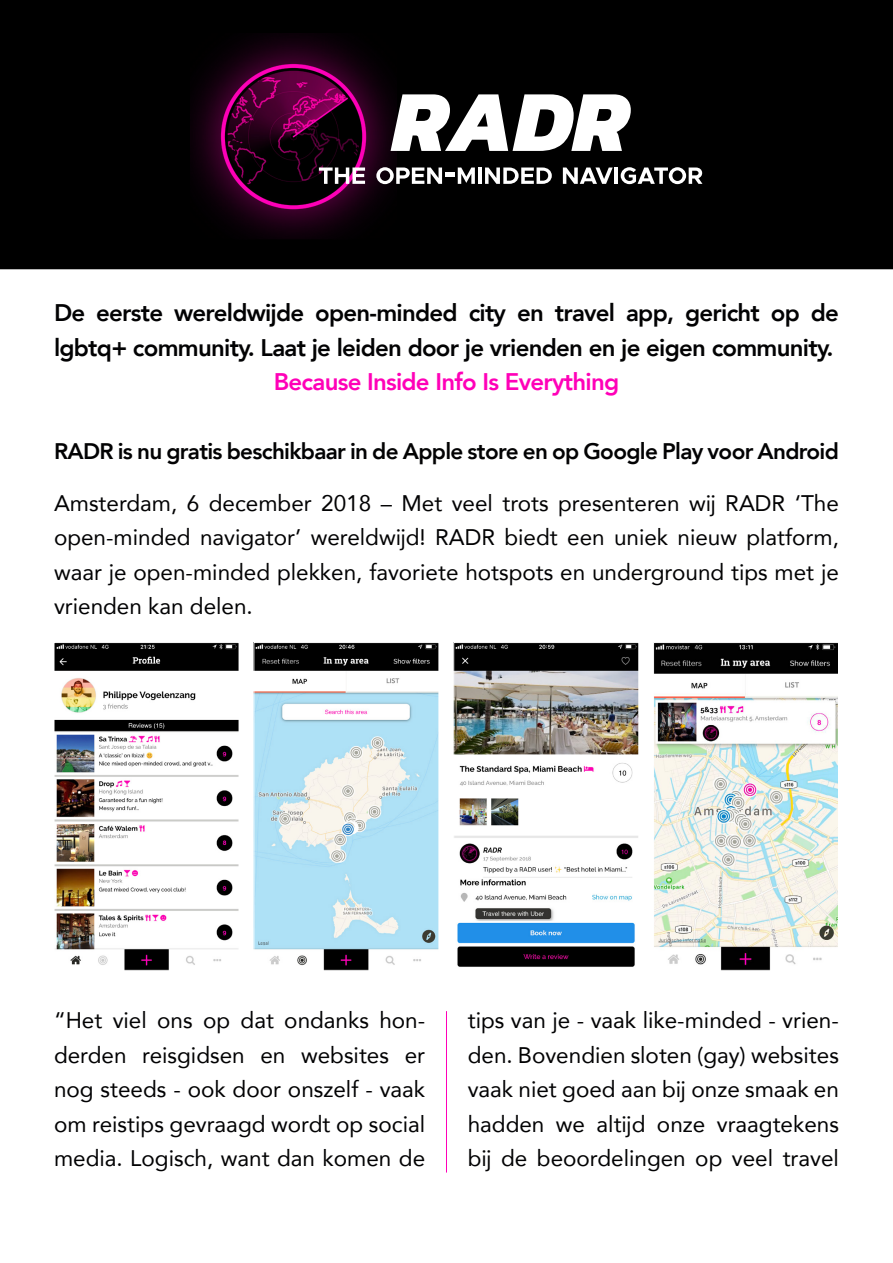
<style>
.page{position:relative;width:893px;height:1263px;background:#fff}
.page>*{position:absolute;margin:0;border:0;box-sizing:border-box;transform-origin:0 0}
.t1{font:800 24px/34.5px "Avenir";letter-spacing:-.03em;color:#020203}
.t2{font:800 24px "Avenir";letter-spacing:-.03em;color:#ff00b8}
.t3{font:22.5px/34.5px "Avenir";color:#020203;text-align:justify}
.t4{font:800 22.5px "Avenir";letter-spacing:-.03em;color:#020203}
</style>
<div class="page">
<div style="left:1px;top:1px;width:891px;height:267px;background:#000"></div>
<div style="left:0;top:0;width:893px;height:269px;border:2px solid #000"></div>
<img style="left:56px;top:644px;width:181px;height:325px">
<div style="left:54px;top:642px;width:185px;height:329px;border:1px solid #fff"></div>
<img style="left:255px;top:644px;width:182px;height:325px">
<div style="left:253px;top:642px;width:186px;height:329px;border:1px solid #fff"></div>
<img style="left:455px;top:644px;width:182px;height:323px">
<div style="left:453px;top:642px;width:186px;height:329px;border:1px solid #fff"></div>
<img style="left:655px;top:644px;width:182px;height:325px">
<div style="left:653px;top:642px;width:186px;height:329px;border:1px solid #fff"></div>
<img style="left:191px;top:33px;width:204px;height:206px">
<svg style="left:391px;top:94px;width:240px;height:57px"></svg>
<svg style="left:319px;top:167px;width:46px;height:17px"></svg>
<svg style="left:376px;top:167px;width:66px;height:17px"></svg>
<div style="left:445px;top:172px;width:10px;height:5px;background:#fff"></div>
<svg style="left:458px;top:167px;width:17px;height:17px"></svg>
<hr style="left:478px;top:167px;width:4px;height:17px;background:#fff">
<svg style="left:485px;top:167px;width:67px;height:17px"></svg>
<svg style="left:563px;top:167px;width:50px;height:17px"></svg>
<hr style="left:615px;top:167px;width:3px;height:17px;background:#fff">
<svg style="left:621px;top:167px;width:81px;height:17px"></svg>
<hr style="left:446px;top:1011px;width:1px;height:161px;background:#ff00b8">
<p class="t1" style="left:54px;top:295px;width:786px">De eerste wereldwijde open-minded city en travel app, gericht op de lgbtq+ community. Laat je leiden door je vrienden en je eigen community.</p>
<p class="t2" style="left:274px;top:363px;width:347px">Because Inside Info Is Everything</p>
<p class="t4" style="left:54px;top:434px;width:786px">RADR is nu gratis beschikbaar in de Apple store en op Google Play voor Android</p>
<p class="t3" style="left:54px;top:485px;width:786px">Amsterdam, 6 december 2018 – Met veel trots presenteren wij RADR ‘The open-minded navigator’ wereldwijd! RADR biedt een uniek nieuw platform, waar je open-minded plekken, favoriete hotspots en underground tips met je vrienden kan delen.</p>
<p class="t3" style="left:54px;top:1003px;width:373px">“Het viel ons op dat ondanks hon&shy;derden reisgidsen en websites er nog steeds - ook door onszelf - vaak om reistips gevraagd wordt op social media. Logisch, want dan komen de</p>
<p class="t3" style="left:468px;top:1003px;width:373px">tips van je - vaak like-minded - vrien&shy;den. Bovendien sloten (gay) websites vaak niet goed aan bij onze smaak en hadden we altijd onze vraagtekens bij de beoordelingen op veel travel</p>
</div>
